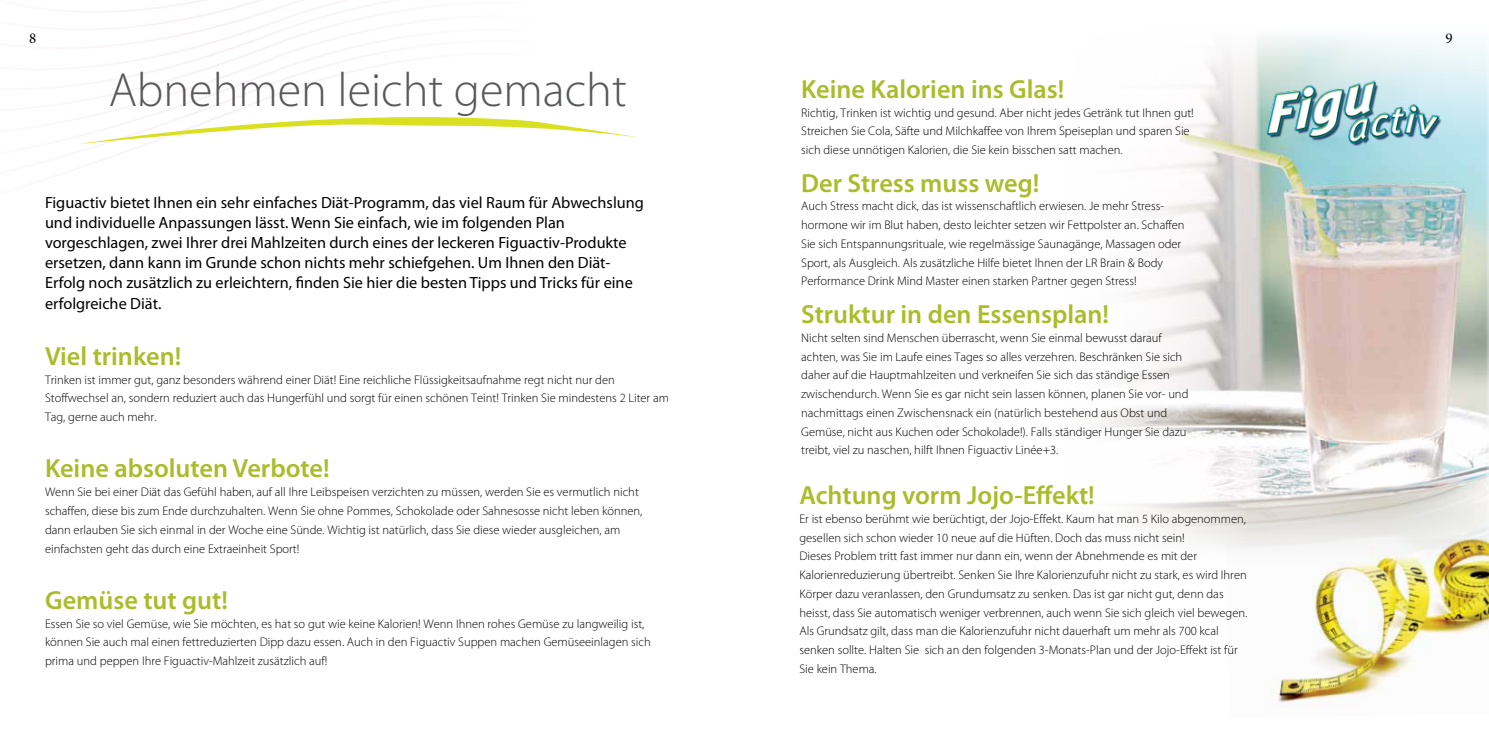
<style>
.page{position:relative;width:1489px;height:745px;background:#fff}
.page>*{position:absolute;margin:0;border:0;box-sizing:border-box;transform-origin:0 0}
.t1{font:300 48.12px "Myriad Pro";color:#58595b}
.t2{font:600 26.25px "Myriad Pro";color:#a8bd29}
.t3{font:16.25px/20px "Myriad Pro";color:#000}
.t4{font:15px "Minion Pro";color:#000}
.t5{font:300 12.5px/18.8px "Myriad Pro";color:#000}
</style>
<div class="page">
<img style="left:1271px;top:565px;width:217px;height:142px">
<img style="left:1102px;top:36px;width:386px;height:529px">
<img style="left:1260px;top:78px;width:183px;height:67px">
<svg style="left:57px;top:0;width:327px;height:165px"></svg>
<svg style="left:79px;top:104px;width:559px;height:40px"></svg>
<p class="t4" style="left:29px;top:28px;width:9px">8</p>
<h1 class="t1" style="left:109px;top:63px;width:519px">Abnehmen leicht gemacht</h1>
<p class="t3" style="left:45px;top:192px;width:600px">Figuactiv bietet Ihnen ein sehr einfaches Diät-Programm, das viel Raum für Abwechslung und individuelle Anpassungen lässt. Wenn Sie einfach, wie im folgenden Plan vorgeschlagen, zwei Ihrer drei Mahlzeiten durch eines der leckeren Figuactiv-Produkte ersetzen, dann kann im Grunde schon nichts mehr schiefgehen. Um Ihnen den Diät-Erfolg noch zusätzlich zu erleichtern, finden Sie hier die besten Tipps und Tricks für eine erfolgreiche Diät.</p>
<h2 class="t2" style="left:45px;top:339px;width:138px">Viel trinken!</h2>
<p class="t5" style="left:45px;top:370px;width:625px">Trinken ist immer gut, ganz besonders während einer Diät! Eine reichliche Flüssigkeitsaufnahme regt nicht nur den<br>Stoffwechsel an, sondern reduziert auch das Hungerfühl und sorgt für einen schönen Teint! Trinken Sie mindestens 2 Liter am<br>Tag, gerne auch mehr.</p>
<h2 class="t2" style="left:45px;top:451px;width:286px">Keine absoluten Verbote!</h2>
<p class="t5" style="left:45px;top:482px;width:599px">Wenn Sie bei einer Diät das Gefühl haben, auf all Ihre Leibspeisen verzichten zu müssen, werden Sie es vermutlich nicht schaffen, diese bis zum Ende durchzuhalten. Wenn Sie ohne Pommes, Schokolade oder Sahnesosse nicht leben können, dann erlauben Sie sich einmal in der Woche eine Sünde. Wichtig ist natürlich, dass Sie diese wieder ausgleichen, am einfachsten geht das durch eine Extraeinheit Sport!</p>
<h2 class="t2" style="left:45px;top:583px;width:184px">Gemüse tut gut!</h2>
<p class="t5" style="left:45px;top:614px;width:607px">Essen Sie so viel Gemüse, wie Sie möchten, es hat so gut wie keine Kalorien! Wenn Ihnen rohes Gemüse zu langweilig ist, können Sie auch mal einen fettreduzierten Dipp dazu essen. Auch in den Figuactiv Suppen machen Gemüseeinlagen sich prima und peppen Ihre Figuactiv-Mahlzeit zusätzlich auf!</p>
<h2 class="t2" style="left:801px;top:72px;width:264px">Keine Kalorien ins Glas!</h2>
<p class="t5" style="left:801px;top:103px;width:394px">Richtig, Trinken ist wichtig und gesund. Aber nicht jedes Getränk tut Ihnen gut!<br>Streichen Sie Cola, Säfte und Milchkaffee von Ihrem Speiseplan und sparen Sie sich diese unnötigen Kalorien, die Sie kein bisschen satt machen.</p>
<h2 class="t2" style="left:801px;top:166px;width:239px">Der Stress muss weg!</h2>
<p class="t5" style="left:801px;top:197px;width:385px">Auch Stress macht dick, das ist wissenschaftlich erwiesen. Je mehr Stress&shy;hormone wir im Blut haben, desto leichter setzen wir Fettpolster an. Schaffen Sie sich Entspannungsrituale, wie regelmässige Saunagänge, Massagen oder Sport, als Ausgleich. Als zusätzliche Hilfe bietet Ihnen der LR Brain &amp; Body Performance Drink Mind Master einen starken Partner gegen Stress!</p>
<h2 class="t2" style="left:801px;top:297px;width:309px">Struktur in den Essensplan!</h2>
<p class="t5" style="left:801px;top:328px;width:389px">Nicht selten sind Menschen überrascht, wenn Sie einmal bewusst darauf achten, was Sie im Laufe eines Tages so alles verzehren. Beschränken Sie sich daher auf die Hauptmahlzeiten und verkneifen Sie sich das ständige Essen zwischendurch. Wenn Sie es gar nicht sein lassen können, planen Sie vor- und nachmittags einen Zwischensnack ein (natürlich bestehend aus Obst und Gemüse, nicht aus Kuchen oder Schokolade!). Falls ständiger Hunger Sie dazu treibt, viel zu naschen, hilft Ihnen Figuactiv Linée+3.</p>
<h2 class="t2" style="left:799px;top:478px;width:297px">Achtung vorm Jojo-Effekt!</h2>
<p class="t5" style="left:799px;top:509px;width:449px">Er ist ebenso berühmt wie berüchtigt, der Jojo-Effekt. Kaum hat man 5 Kilo abgenommen, gesellen sich schon wieder 10 neue auf die Hüften. Doch das muss nicht sein!<br>Dieses Problem tritt fast immer nur dann ein, wenn der Abnehmende es mit der Kalorienreduzierung übertreibt. Senken Sie Ihre Kalorienzufuhr nicht zu stark, es wird Ihren Körper dazu veranlassen, den Grundumsatz zu senken. Das ist gar nicht gut, denn das heisst, dass Sie automatisch weniger verbrennen, auch wenn Sie sich gleich viel bewegen.<br>Als Grundsatz gilt, dass man die Kalorienzufuhr nicht dauerhaft um mehr als 700 kcal senken sollte. Halten Sie sich an den folgenden 3-Monats-Plan und der Jojo-Effekt ist für Sie kein Thema.</p>
<p class="t4" style="left:1445px;top:28px;width:9px">9</p>
</div>
